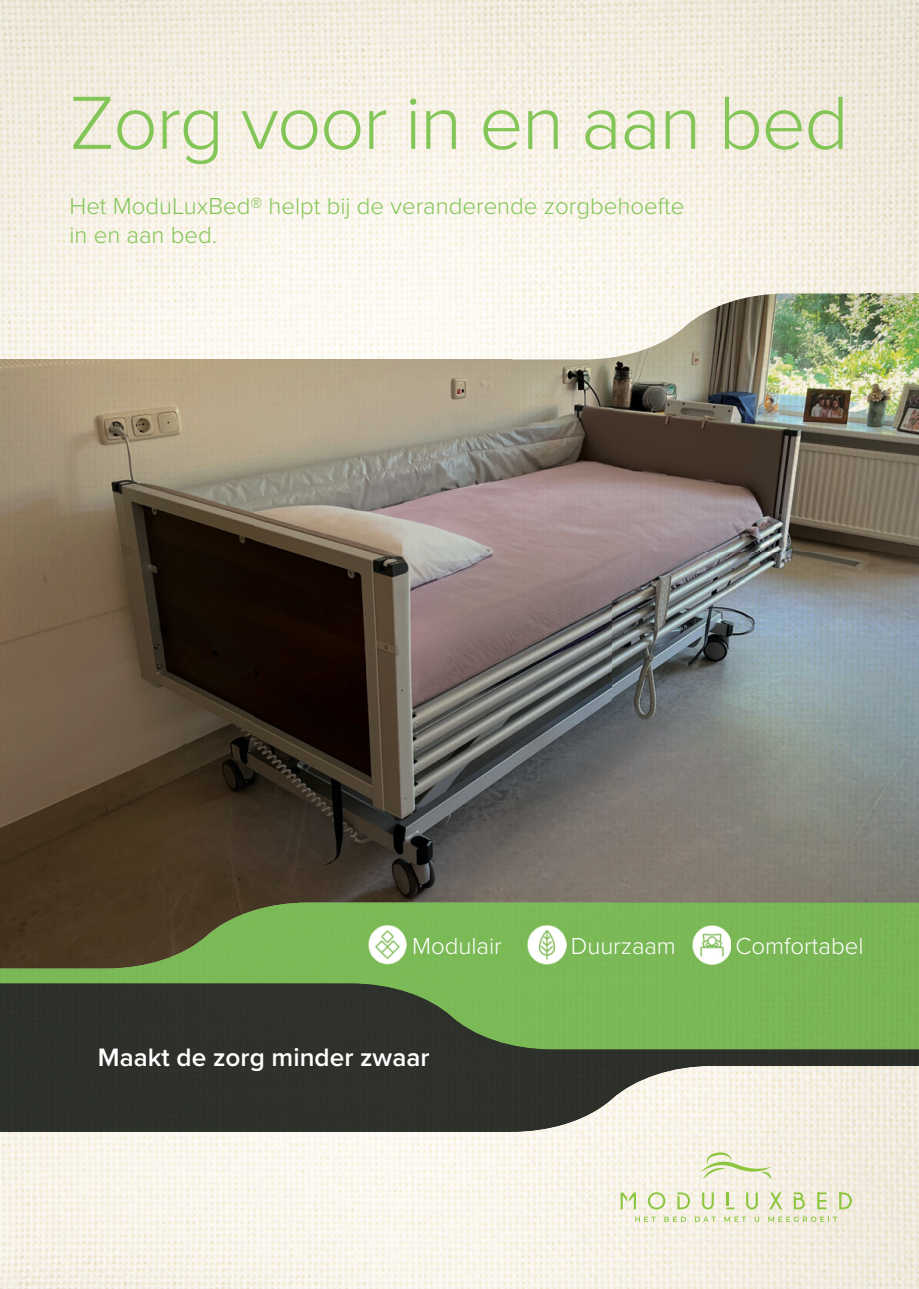
<style>
.page{position:relative;width:919px;height:1289px;background:#fff}
.page>*{position:absolute;margin:0;border:0;box-sizing:border-box;transform-origin:0 0}
.t1{font:300 78px "Proxima Nova";letter-spacing:-.02em;color:#83c557}
.t2{font:600 26.1px "Proxima Nova";color:#fff}
.t3{font:300 24px/28.8px "Proxima Nova";color:#83c557}
.t4{font:300 24px "Proxima Nova";color:#fff}
</style>
<div class="page">
<img style="left:0;top:0;width:408px;height:293px">
<img style="left:408px;top:0;width:459px;height:293px">
<img style="left:867px;top:0;width:51px;height:902px">
<img style="left:0;top:1286px;width:918px;height:2px">
<div style="left:0;top:902px;width:918px;height:81px;background:#7ab956"></div>
<img style="left:0;top:983px;width:918px;height:142px">
<img style="left:561px;top:1065px;width:357px;height:221px">
<img style="left:0;top:1125px;width:562px;height:161px">
<img style="left:0;top:293px;width:918px;height:66px">
<img style="left:612px;top:293px;width:256px;height:609px">
<img style="left:0;top:359px;width:510px;height:505px">
<img style="left:510px;top:357px;width:103px;height:545px">
<img style="left:0;top:864px;width:255px;height:104px">
<img style="left:255px;top:864px;width:256px;height:46px">
<svg style="left:793px;top:1192px;width:11px;height:17px"></svg>
<svg style="left:647px;top:1192px;width:18px;height:17px"></svg>
<svg style="left:702px;top:1192px;width:11px;height:17px"></svg>
<svg style="left:746px;top:1192px;width:11px;height:17px"></svg>
<svg style="left:769px;top:1192px;width:13px;height:17px"></svg>
<svg style="left:620px;top:1192px;width:16px;height:17px"></svg>
<svg style="left:817px;top:1192px;width:9px;height:17px"></svg>
<svg style="left:839px;top:1192px;width:12px;height:17px"></svg>
<svg style="left:726px;top:1192px;width:8px;height:17px"></svg>
<svg style="left:677px;top:1192px;width:13px;height:17px"></svg>
<svg style="left:700px;top:1152px;width:71px;height:27px;background:#e4e9c9"></svg>
<svg style="left:635px;top:1216px;width:20px;height:5px"></svg>
<svg style="left:664px;top:1216px;width:22px;height:5px"></svg>
<svg style="left:694px;top:1216px;width:21px;height:5px"></svg>
<svg style="left:724px;top:1216px;width:22px;height:5px"></svg>
<svg style="left:754px;top:1216px;width:5px;height:5px"></svg>
<svg style="left:768px;top:1216px;width:69px;height:5px"></svg>
<img style="left:692px;top:926px;width:38px;height:38px">
<img style="left:528px;top:926px;width:38px;height:38px">
<img style="left:369px;top:926px;width:38px;height:38px">
<h1 class="t1" style="left:69px;top:65px;width:780px">Zorg voor in en aan bed</h1>
<p class="t3" style="left:69px;top:190px;width:616px">Het ModuLuxBed® helpt bij de veranderende zorgbehoefte in en aan bed.</p>
<p class="t4" style="left:412px;top:927px;width:91px">Modulair</p>
<p class="t4" style="left:571px;top:928px;width:106px">Duurzaam</p>
<p class="t4" style="left:735px;top:928px;width:129px">Comfortabel</p>
<p class="t2" style="left:98px;top:1037px;width:333px">Maakt de zorg minder zwaar</p>
</div>
